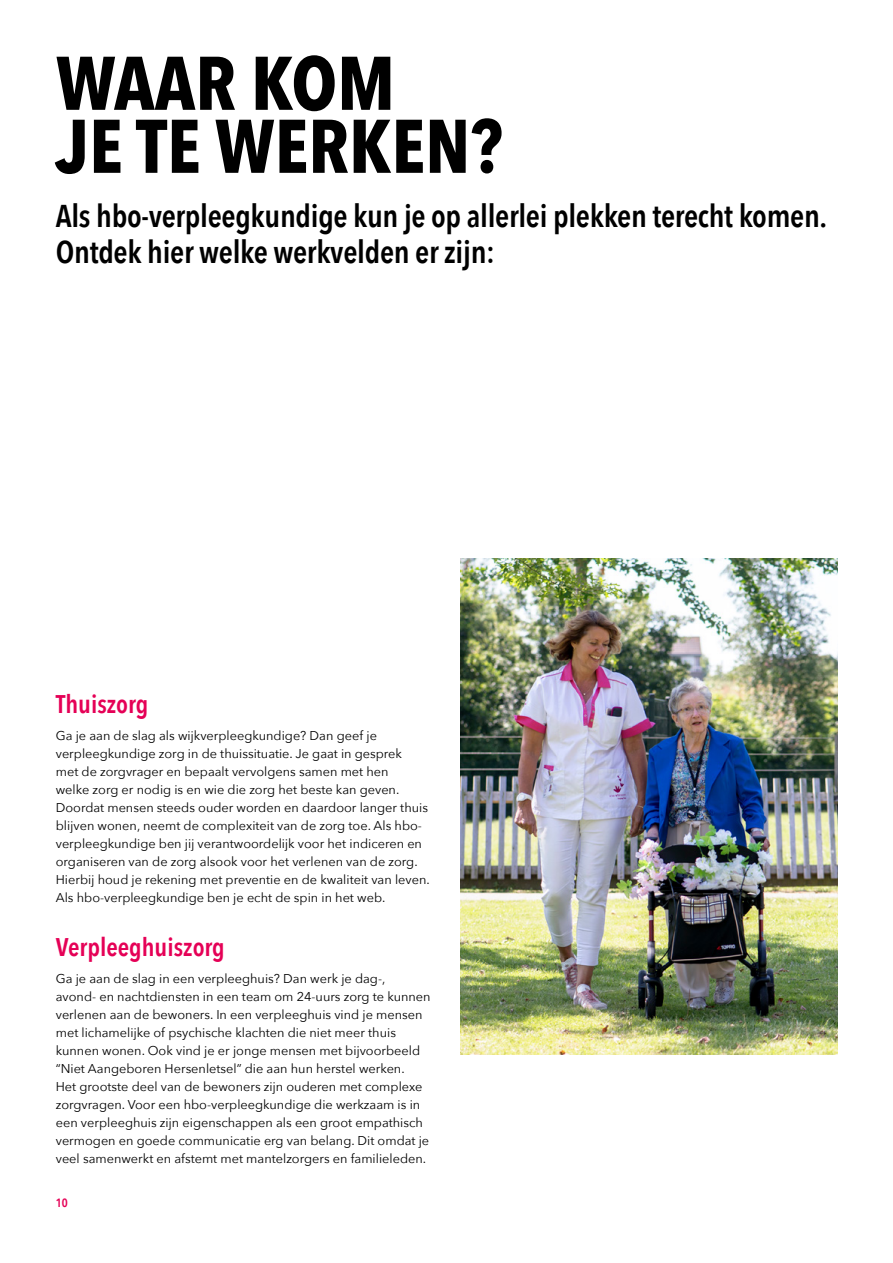
<style>
.page{position:relative;width:893px;height:1263px;background:#fff}
.page>*{position:absolute;margin:0;border:0;box-sizing:border-box;transform-origin:0 0}
.H1_-_Titel{font:700 75px/63px "Avenir Next Condensed";color:#000}
.Introtekst{font:600 31.5px/36px "Avenir Next Condensed";letter-spacing:-.01em;color:#000}
.H2_-_kopjes{font:600 25.5px "Avenir Next Condensed";color:#e50056}
.Broodtekst{font:12.75px/18px "Avenir Next";color:#000}
.t1{font:600 12px "Avenir Next Condensed";color:#e50056}
</style>
<div class="page">
<img style="left:460px;top:558px;width:377px;height:497px">
<p class="H1_-_Titel" style="left:56px;top:52px;width:448px">WAAR KOM<br>JE TE WERKEN?</p>
<p class="Introtekst" style="left:56px;top:197px;width:773px">Als hbo-verpleegkundige kun je op allerlei plekken terecht komen.<br>Ontdek hier welke werkvelden er zijn:</p>
<p class="H2_-_kopjes" style="left:56px;top:682px;width:94px">Thuiszorg</p>
<p class="Broodtekst" style="left:56px;top:726px;width:375px">Ga je aan de slag als wijkverpleegkundige? Dan geef je verpleegkundige zorg in de thuissituatie. Je gaat in gesprek<br>met de zorgvrager en bepaalt vervolgens samen met hen<br>welke zorg er nodig is en wie die zorg het beste kan geven.<br>Doordat mensen steeds ouder worden en daardoor langer thuis blijven wonen, neemt de complexiteit van de zorg toe. Als hbo&shy;verpleegkundige ben jij verantwoordelijk voor het indiceren en organiseren van de zorg alsook voor het verlenen van de zorg.<br>Hierbij houd je rekening met preventie en de kwaliteit van leven.<br>Als hbo-verpleegkundige ben je echt de spin in het web.</p>
<p class="H2_-_kopjes" style="left:56px;top:925px;width:171px">Verpleeghuiszorg</p>
<p class="Broodtekst" style="left:56px;top:969px;width:376px">Ga je aan de slag in een verpleeghuis? Dan werk je dag-,<br>avond- en nachtdiensten in een team om 24-uurs zorg te kunnen verlenen aan de bewoners. In een verpleeghuis vind je mensen met lichamelijke of psychische klachten die niet meer thuis kunnen wonen. Ook vind je er jonge mensen met bijvoorbeeld “Niet Aangeboren Hersenletsel” die aan hun herstel werken.<br>Het grootste deel van de bewoners zijn ouderen met complexe zorgvragen. Voor een hbo-verpleegkundige die werkzaam is in een verpleeghuis zijn eigenschappen als een groot empathisch vermogen en goede communicatie erg van belang. Dit omdat je veel samenwerkt en afstemt met mantelzorgers en familieleden.</p>
<p class="t1" style="left:56px;top:1193px;width:14px">10</p>
</div>
